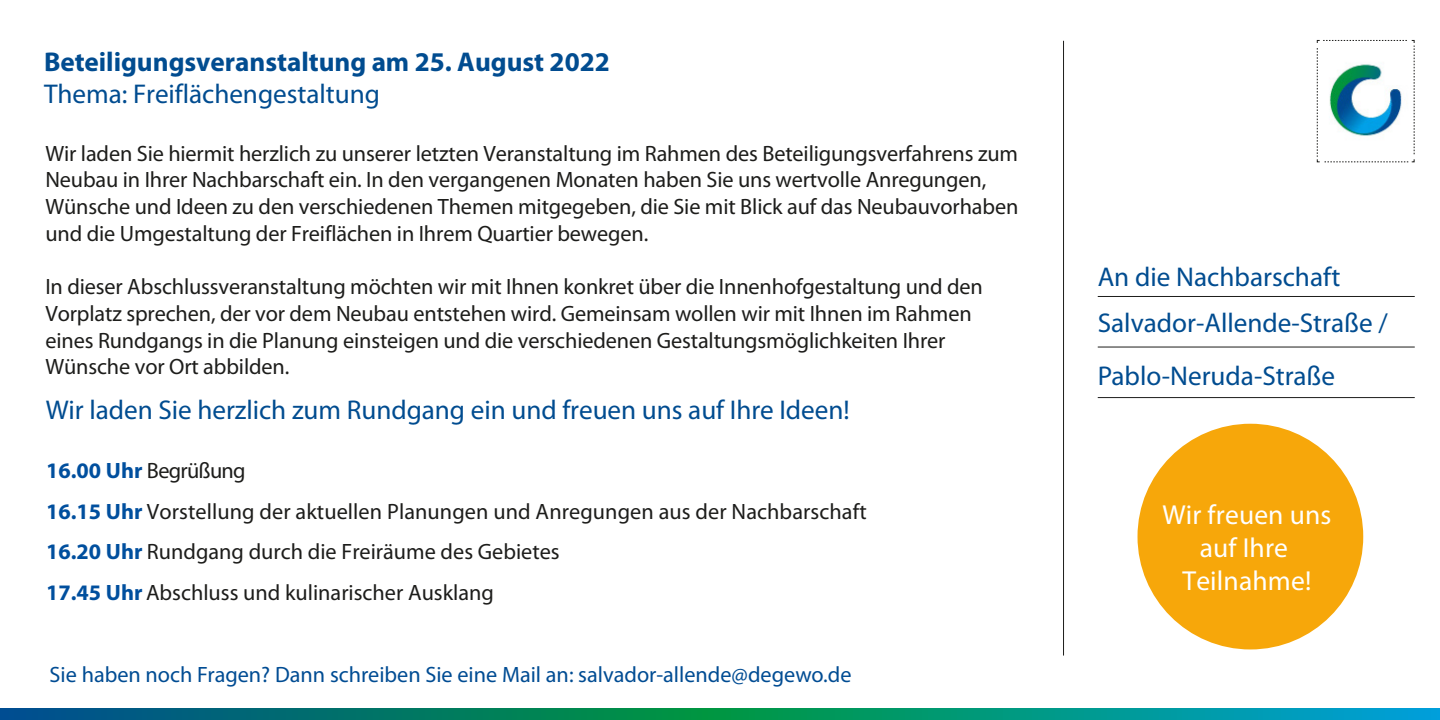
<style>
.page{position:relative;width:1440px;height:720px;background:#fff}
.page>*{position:absolute;margin:0;border:0;box-sizing:border-box;transform-origin:0 0}
.t1{font:27.53px/33.1px "Myriad Pro";letter-spacing:.005em;color:#fff;text-align:center}
.t2{font:27.22px/45.7px "Myriad Pro";color:#014c90}
.t3{font:700 27.22px "Myriad Pro";color:#014c90}
.t4{font:22.27px/26.7px "Myriad Pro";letter-spacing:-.005em;color:#1d1d1b}
.t5{font:22.27px "Myriad Pro";color:#004c93}
.s1{font-weight:700;color:#004f9e}
</style>
<div class="page">
<div style="left:1138px;top:424px;width:225px;height:225px;background:#f7a70a;border-radius:50%"></div>
<svg style="left:0;top:708px;width:1440px;height:12px;background:#00867b"></svg>
<hr style="left:1063px;top:41px;width:1px;height:615px;background:#1d1d1b">
<svg style="left:1317px;top:40px;width:98px;height:123px"></svg>
<hr style="left:1098px;top:397px;width:317px;height:1px;background:#1d1d1b">
<hr style="left:1098px;top:296px;width:317px;height:1px;background:#1d1d1b">
<hr style="left:1098px;top:347px;width:317px;height:1px;background:#1d1d1b">
<p class="t3" style="left:44px;top:44px;width:567px">Beteiligungsveranstaltung am 25. August 2022</p>
<p class="t2" style="left:44px;top:71px;width:337px">Thema: Freiflächengestaltung</p>
<p class="t4" style="left:45px;top:140px;width:974px">Wir laden Sie hiermit herzlich zu unserer letzten Veranstaltung im Rahmen des Beteiligungsverfahrens zum Neubau in Ihrer Nachbarschaft ein. In den vergangenen Monaten haben Sie uns wertvolle Anregungen, Wünsche und Ideen zu den verschiedenen Themen mitgegeben, die Sie mit Blick auf das Neubauvorhaben und die Umgestaltung der Freiflächen in Ihrem Quartier bewegen.</p>
<p class="t4" style="left:45px;top:273px;width:939px">In dieser Abschlussveranstaltung möchten wir mit Ihnen konkret über die Innenhofgestaltung und den Vorplatz sprechen, der vor dem Neubau entstehen wird. Gemeinsam wollen wir mit Ihnen im Rahmen eines Rundgangs in die Planung einsteigen und die verschiedenen Gestaltungsmöglichkeiten Ihrer Wünsche vor Ort abbilden.</p>
<p class="t2" style="left:46px;top:386px;width:805px">Wir laden Sie herzlich zum Rundgang ein und freuen uns auf Ihre Ideen!</p>
<p class="t4" style="left:46px;top:450px;width:822px;line-height:40.8px"><span class="s1">16.00 Uhr</span> Begrüßung<br><span class="s1">16.15 Uhr</span> Vorstellung der aktuellen Planungen und Anregungen aus der Nachbarschaft <span class="s1">16.20 Uhr</span> Rundgang durch die Freiräume des Gebietes<br><span class="s1">17.45 Uhr</span> Abschluss und kulinarischer Ausklang</p>
<p class="t5" style="left:50px;top:660px;width:803px">Sie haben noch Fragen? Dann schreiben Sie eine Mail an: salvador-allende@degewo.de</p>
<p class="t2" style="left:1098px;top:254px;width:292px">An die Nachbarschaft<br>Salvador-Allende-Straße /</p>
<p class="t2" style="left:1098px;top:353px;width:239px">Pablo-Neruda-Straße</p>
<p class="t1" style="left:1162px;top:498px;width:171px">Wir freuen uns auf Ihre<br>Teilnahme!</p>
</div>
